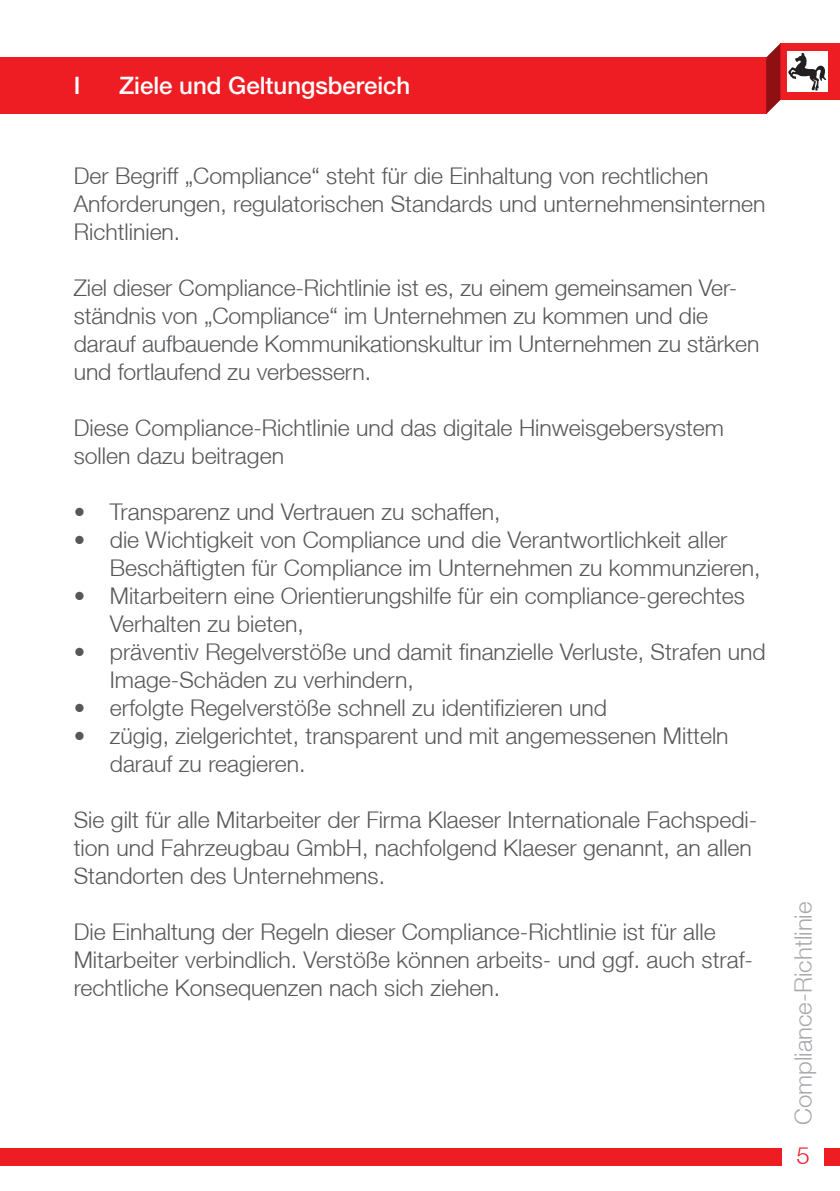
<style>
.page{position:relative;width:840px;height:1191px;background:#fff}
.page>*{position:absolute;margin:0;border:0;box-sizing:border-box;transform-origin:0 0}
.Kapitelbezeichnunge{font:500 24px "Helvetica Neue LT";color:#fff}
.t1{font:300 24px "Helvetica Neue LT";color:#a8a9ad}
.t2{font:300 24px "Helvetica Neue LT";color:#ee1d23}
.Fließtext{font:300 23px/28px "Helvetica Neue LT";color:#57585a}
</style>
<div class="page">
<div style="left:780px;top:43px;width:59px;height:57px;background:#ee1d23"></div>
<div style="left:0;top:57px;width:765px;height:57px;background:#ee1d23"></div>
<svg style="left:765px;top:43px;width:15px;height:71px"></svg>
<div style="left:0;top:1148px;width:839px;height:17px;background:#ee1d23"></div>
<svg style="left:787px;top:52px;width:39px;height:40px"></svg>
<svg style="left:787px;top:53px;width:38px;height:38px"></svg>
<div style="left:782px;top:1135px;width:41px;height:41px;background:#fff"></div>
<p class="Kapitelbezeichnunge" style="left:74px;top:72px;width:8px">I</p>
<p class="Kapitelbezeichnunge" style="left:119px;top:72px;width:292px">Ziele und Geltungsbereich</p>
<p class="Fließtext" style="left:74px;top:161px;width:693px">Der Begriff „Compliance“ steht für die Einhaltung von rechtlichen<br>Anforderungen, regulatorischen Standards und unternehmensinternen<br>Richtlinien.</p>
<p class="Fließtext" style="left:74px;top:273px;width:686px">Ziel dieser Compliance-Richtlinie ist es, zu einem gemeinsamen Ver&shy;ständnis von „Compliance“ im Unternehmen zu kommen und die darauf aufbauende Kommunikationskultur im Unternehmen zu stärken und fortlaufend zu verbessern.</p>
<p class="Fließtext" style="left:74px;top:413px;width:651px">Diese Compliance-Richtlinie und das digitale Hinweisgebersystem sollen dazu beitragen</p>
<p class="Fließtext" style="left:74px;top:497px;width:428px">• Transparenz und Vertrauen zu schaffen,</p>
<p class="Fließtext" style="left:110px;top:525px;width:652px;text-indent:-36px">• die Wichtigkeit von Compliance und die Verantwortlichkeit aller<br>Beschäftigten für Compliance im Unternehmen zu kommunzieren,</p>
<p class="Fließtext" style="left:110px;top:581px;width:636px;text-indent:-36px">• Mitarbeitern eine Orientierungshilfe für ein compliance-gerechtes<br>Verhalten zu bieten,</p>
<p class="Fließtext" style="left:110px;top:637px;width:657px;text-indent:-36px">• präventiv Regelverstöße und damit finanzielle Verluste, Strafen und<br>Image-Schäden zu verhindern,</p>
<p class="Fließtext" style="left:74px;top:693px;width:534px">• erfolgte Regelverstöße schnell zu identifizieren und</p>
<p class="Fließtext" style="left:110px;top:721px;width:620px;text-indent:-36px">• zügig, zielgerichtet, transparent und mit angemessenen Mitteln darauf zu reagieren.</p>
<p class="Fließtext" style="left:74px;top:805px;width:684px">Sie gilt für alle Mitarbeiter der Firma Klaeser Internationale Fachspedi&shy;tion und Fahrzeugbau GmbH, nachfolgend Klaeser genannt, an allen<br>Standorten des Unternehmens.</p>
<p class="Fließtext" style="left:74px;top:917px;width:680px">Die Einhaltung der Regeln dieser Compliance-Richtlinie ist für alle<br>Mitarbeiter verbindlich. Verstöße können arbeits- und ggf. auch straf&shy;rechtliche Konsequenzen nach sich ziehen.</p>
<p class="t1" style="left:788px;top:1125px;width:225px;rotate:-90deg">Compliance-Richtlinie</p>
<p class="t2" style="left:796px;top:1141px;width:15px">5</p>
</div>
